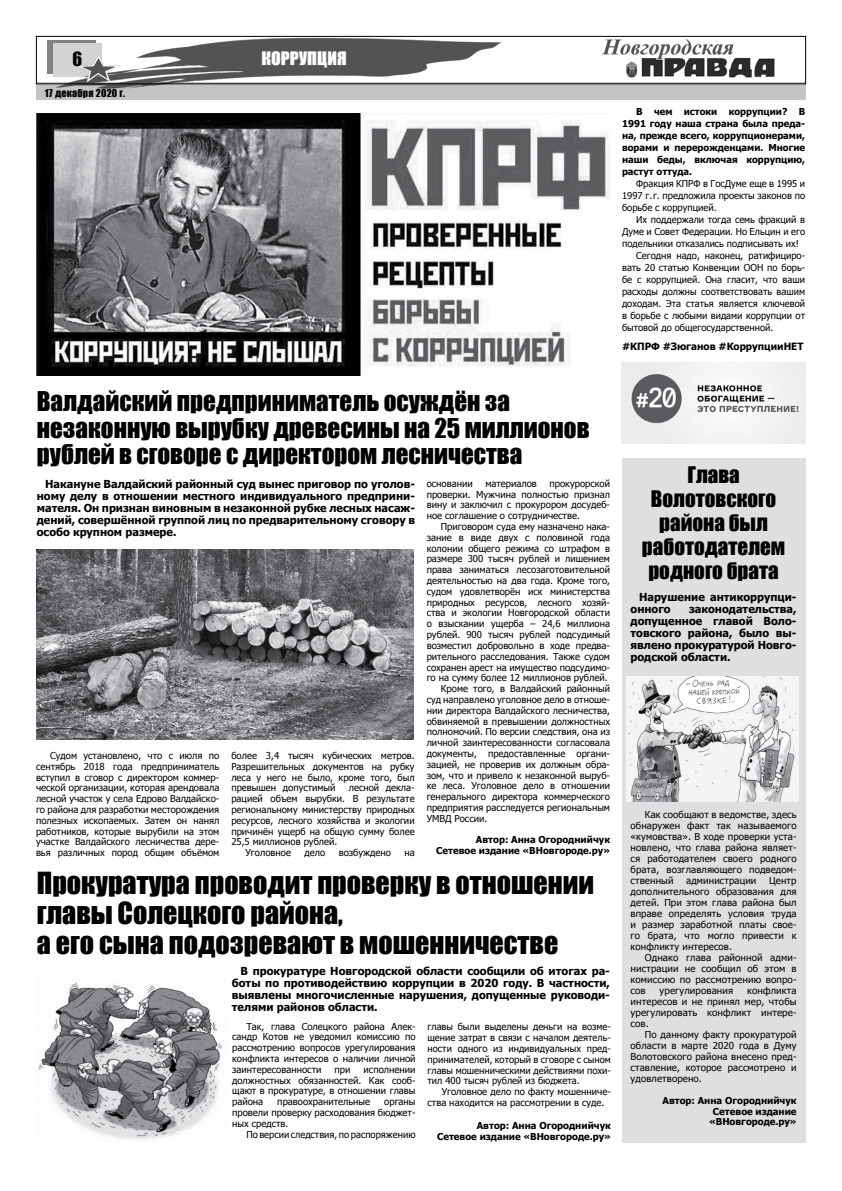
<style>
.page{position:relative;width:842px;height:1191px;background:#fff}
.page>*{position:absolute;margin:0;border:0;box-sizing:border-box;transform-origin:0 0}
.t1{font:28px/30px "Impact";color:#000}
.t2{font:25px/26.6px "Impact";color:#000}
.t3{font:21px/24px "Impact";color:#000;text-align:center}
.t4{font:18px "Impact";color:#000}
.t5{font:17px "Impact";letter-spacing:.01em;color:#fff;scale:1.04 1}
.t6{font:700 11px/12px "Tahoma";color:#000;text-align:justify}
.t7{font:700 10px "Tahoma";color:#000}
.t8{font:10px "Impact";letter-spacing:.025em;color:#000}
.t9{font:9.5px/10.8px "Tahoma";color:#000;text-align:justify}
.t10{font:700 9.5px/12px "Tahoma";color:#000;text-align:right}
</style>
<div class="page">
<img style="left:595px;top:35px;width:190px;height:43px">
<div style="left:37px;top:83px;width:769px;height:17px;background:#c2c4c6"></div>
<img style="left:35px;top:35px;width:513px;height:59px">
<div style="left:36px;top:36px;width:770px;height:48px;border:1px solid #000"></div>
<svg style="left:259px;top:50px;width:88px;height:44px"></svg>
<img style="left:36px;top:113px;width:575px;height:262px">
<img style="left:37px;top:549px;width:377px;height:190px">
<div style="left:622px;top:458px;width:183px;height:684px;background:#dedfe0"></div>
<img style="left:38px;top:982px;width:184px;height:158px">
<img style="left:626px;top:676px;width:173px;height:125px">
<img style="left:622px;top:363px;width:183px;height:81px">
<h3 class="t4" style="left:73px;top:45px;width:11px">6</h3>
<p class="t8" style="left:45px;top:85px;width:82px">17 декабря 2020 г.</p>
<h3 class="t5" style="left:261px;top:45px;width:83px">коррупция</h3>
<p class="t10" style="left:622px;top:106px;width:185px;text-align:justify;text-indent:14px">В чем истоки коррупции? В 1991 году наша страна была преда&shy;на, прежде всего, коррупционерами, ворами и перерожденцами. Многие наши беды, включая коррупцию, растут оттуда.</p>
<p class="t9" style="left:622px;top:178px;width:185px;line-height:12px;text-indent:14px">Фракция КПРФ в ГосДуме еще в 1995 и 1997 г. г. предложила проекты законов по борьбе с коррупцией.</p>
<p class="t9" style="left:636px;top:214px;width:170px">Их поддержали тогда семь фракций в</p>
<p class="t9" style="left:622px;top:226px;width:185px">Думе и Совет Федерации. Но Ельцин и его</p>
<p class="t9" style="left:622px;top:238px;width:178px">подельники отказались подписывать их!</p>
<p class="t9" style="left:636px;top:250px;width:170px">Сегодня надо, наконец, ратифициро-</p>
<p class="t9" style="left:622px;top:262px;width:185px">вать 20 статью Конвенции ООН по борь-</p>
<p class="t9" style="left:622px;top:274px;width:185px">бе с коррупцией. Она гласит, что ваши</p>
<p class="t9" style="left:622px;top:286px;width:185px">расходы должны соответствовать вашим</p>
<p class="t9" style="left:622px;top:298px;width:185px">доходам. Эта статья является ключевой</p>
<p class="t9" style="left:622px;top:310px;width:185px">в борьбе с любыми видами коррупции от</p>
<p class="t9" style="left:622px;top:322px;width:153px">бытовой до общегосударственной.</p>
<p class="t7" style="left:622px;top:339px;width:183px">#КПРФ #Зюганов #КоррупцииНЕТ</p>
<h2 class="t2" style="left:37px;top:387px;width:554px">Валдайский предприниматель осуждён за незаконную вырубку древесины на 25 миллионов рублей в сговоре с директором лесничества</h2>
<p class="t6" style="left:37px;top:478px;width:380px;text-indent:9px">Накануне Валдайский районный суд вынес приговор по уголов&shy;ному делу в отношении местного индивидуального предприни&shy;мателя. Он признан виновным в незаконной рубке лесных насаж&shy;дений, совершённой группой лиц по предварительному сговору в особо крупном размере.</p>
<p class="t9" style="left:427px;top:478px;width:185px;text-indent:123px">прокурорской проверки. Мужчина полностью признал вину и заключил с прокурором досудеб&shy;ное соглашение о сотрудничестве.</p>
<p class="t9" style="left:441px;top:522px;width:171px">Приговором суда ему назначено нака-</p>
<p class="t9" style="left:427px;top:532px;width:185px">зание в виде двух с половиной года</p>
<p class="t9" style="left:427px;top:543px;width:185px">колонии общего режима со штрафом в</p>
<p class="t9" style="left:427px;top:554px;width:185px">размере 300 тысяч рублей и лишением</p>
<p class="t9" style="left:427px;top:565px;width:185px">права заниматься лесозаготовительной</p>
<p class="t9" style="left:427px;top:576px;width:185px">деятельностью на два года. Кроме того,</p>
<p class="t9" style="left:427px;top:586px;width:185px">судом удовлетворён иск министерства</p>
<p class="t9" style="left:427px;top:597px;width:185px">природных ресурсов, лесного хозяй-</p>
<p class="t9" style="left:427px;top:608px;width:185px">ства и экологии Новгородской области</p>
<p class="t9" style="left:427px;top:619px;width:185px">о взыскании ущерба – 24,6 миллиона</p>
<p class="t9" style="left:427px;top:630px;width:185px">рублей. 900 тысяч рублей подсудимый</p>
<p class="t9" style="left:427px;top:640px;width:185px">возместил добровольно в ходе предва-</p>
<p class="t9" style="left:427px;top:651px;width:185px">рительного расследования. Также судом</p>
<p class="t9" style="left:427px;top:662px;width:185px">сохранен арест на имущество подсудимо-</p>
<p class="t9" style="left:427px;top:673px;width:182px">го на сумму более 12 миллионов рублей.</p>
<p class="t9" style="left:441px;top:684px;width:171px">Кроме того, в Валдайский районный</p>
<p class="t9" style="left:427px;top:694px;width:185px">суд направлено уголовное дело в отноше-</p>
<p class="t9" style="left:427px;top:705px;width:185px">нии директора Валдайского лесничества,</p>
<p class="t9" style="left:427px;top:716px;width:185px">обвиняемой в превышении должностных</p>
<p class="t9" style="left:427px;top:727px;width:185px">полномочий. По версии следствия, она из</p>
<p class="t9" style="left:427px;top:738px;width:185px">личной заинтересованности согласовала</p>
<p class="t9" style="left:427px;top:748px;width:185px">документы, предоставленные органи-</p>
<p class="t9" style="left:427px;top:759px;width:185px">зацией, не проверив их должным обра-</p>
<p class="t9" style="left:427px;top:770px;width:185px">зом, что и привело к незаконной выруб-</p>
<p class="t9" style="left:427px;top:781px;width:185px">ке леса. Уголовное дело в отношении</p>
<p class="t9" style="left:427px;top:792px;width:185px">генерального директора коммерческого</p>
<p class="t9" style="left:427px;top:802px;width:185px">предприятия расследуется региональным</p>
<p class="t9" style="left:427px;top:813px;width:62px">УМВД России.</p>
<p class="t10" style="left:436px;top:835px;width:175px;line-height:10.8px">Автор: Анна Огороднийчук<br>Сетевое издание «ВНовгороде.ру»</p>
<p class="t9" style="left:427px;top:478px;width:48px">основании</p>
<p class="t9" style="left:485px;top:478px;width:53px">материалов</p>
<p class="t9" style="left:36px;top:750px;width:185px;text-indent:14px">Судом установлено, что с июля по сентябрь 2018 года предприниматель вступил в сговор с директором коммер&shy;ческой организации, которая арендовала лесной участок у села Едрово Валдайско&shy;го района для разработки месторождения полезных ископаемых. Затем он нанял работников, которые вырубили на этом участке Валдайского лесничества дере&shy;вья различных пород общим объёмом</p>
<p class="t9" style="left:231px;top:750px;width:185px">более 3,4 тысяч кубических метров.<br>Разрешительных документов на рубку леса у него не было, кроме того, был превышен допустимый</p>
<p class="t9" style="left:349px;top:783px;width:67px">лесной декла-</p>
<p class="t9" style="left:231px;top:794px;width:185px">рацией объем вырубки. В результате</p>
<p class="t9" style="left:231px;top:804px;width:185px">региональному министерству природных</p>
<p class="t9" style="left:231px;top:815px;width:185px">ресурсов, лесного хозяйства и экологии</p>
<p class="t9" style="left:231px;top:826px;width:185px">причинён ущерб на общую сумму более</p>
<p class="t9" style="left:231px;top:837px;width:108px">25,5 миллионов рублей.</p>
<p class="t9" style="left:246px;top:848px;width:47px">Уголовное</p>
<p class="t9" style="left:304px;top:848px;width:22px">дело</p>
<p class="t9" style="left:339px;top:848px;width:54px">возбуждено</p>
<p class="t9" style="left:404px;top:848px;width:12px">на</p>
<h1 class="t1" style="left:37px;top:867px;width:559px">Прокуратура проводит проверку в отношении главы Солецкого района,<br>а его сына подозревают в мошенничестве</h1>
<p class="t6" style="left:232px;top:965px;width:380px;text-indent:9px">В прокуратуре Новгородской области сообщили об итогах ра&shy;боты по противодействию коррупции в 2020 году. В частности, выявлены многочисленные нарушения, допущенные руководи&shy;телями районов области.</p>
<p class="t9" style="left:232px;top:1021px;width:185px;text-indent:14px">Так, глава Солецкого района Алек&shy;сандр Котов не уведомил комиссию по рассмотрению вопросов урегулирования конфликта интересов о наличии личной заинтересованности</p>
<p class="t9" style="left:232px;top:1064px;width:185px;text-indent:131px">исполнении должностных обязанностей. Как сооб&shy;щают в прокуратуре, в отношении главы района</p>
<p class="t9" style="left:335px;top:1064px;width:17px">при</p>
<p class="t9" style="left:232px;top:1096px;width:185px;text-indent:152px">органы провели проверку расходования бюджет&shy;ных средств.</p>
<p class="t9" style="left:246px;top:1129px;width:171px">По версии следствия, по распоряжению</p>
<p class="t9" style="left:277px;top:1096px;width:94px">правоохранительные</p>
<p class="t9" style="left:428px;top:1022px;width:185px">главы были выделены деньги на возме&shy;щение затрат в связи с началом деятель&shy;ности одного из индивидуальных пред&shy;принимателей, который в сговоре с сыном главы мошенническими действиями похи&shy;тил 400 тысяч рублей из бюджета.</p>
<p class="t9" style="left:428px;top:1087px;width:185px;text-indent:14px">Уголовное дело по факту мошенниче&shy;ства находится на рассмотрении в суде.</p>
<p class="t10" style="left:437px;top:1120px;width:175px;line-height:10.8px">Автор: Анна Огороднийчук<br>Сетевое издание «ВНовгороде.ру»</p>
<h3 class="t3" style="left:642px;top:462px;width:145px">Глава<br>Волотовского района был работодателем родного брата</h3>
<p class="t6" style="left:630px;top:592px;width:168px;text-indent:9px">Нарушение антикоррупци&shy;онного</p>
<p class="t6" style="left:630px;top:604px;width:168px;text-indent:59px">законодательства, допущенное главой Воло&shy;товского района, было вы&shy;явлено прокуратурой Новго&shy;родской области.</p>
<p class="t9" style="left:630px;top:809px;width:168px;text-indent:14px">Как сообщают в ведомстве, здесь обнаружен факт так называемого «кумовства». В ходе проверки уста&shy;новлено, что глава района являет&shy;ся работодателем своего родного брата, возглавляющего подведом&shy;ственный</p>
<p class="t9" style="left:630px;top:875px;width:168px;text-indent:139px">Центр дополнительного образования для детей. При этом глава района был вправе определять условия труда и размер заработной платы свое&shy;го брата, что могло привести к конфликту интересов.</p>
<p class="t9" style="left:630px;top:952px;width:168px;text-indent:14px">Однако глава районной адми&shy;нистрации не сообщил об этом в комиссию по рассмотрению вопро&shy;сов</p>
<p class="t9" style="left:686px;top:876px;width:72px">администрации</p>
<p class="t9" style="left:630px;top:985px;width:168px;text-indent:117px">конфликта интересов и не принял мер, чтобы урегулировать конфликт интере&shy;сов.</p>
<p class="t9" style="left:630px;top:1029px;width:168px;text-indent:14px">По данному факту прокуратурой области в марте 2020 года в Думу Волотовского района внесено пред&shy;ставление, которое рассмотрено и удовлетворено.</p>
<p class="t10" style="left:662px;top:1095px;width:136px;line-height:10.8px">Автор: Анна Огороднийчук<br>Сетевое издание «ВНовгороде.ру»</p>
<p class="t9" style="left:659px;top:986px;width:75px">урегулирования</p>
</div>
